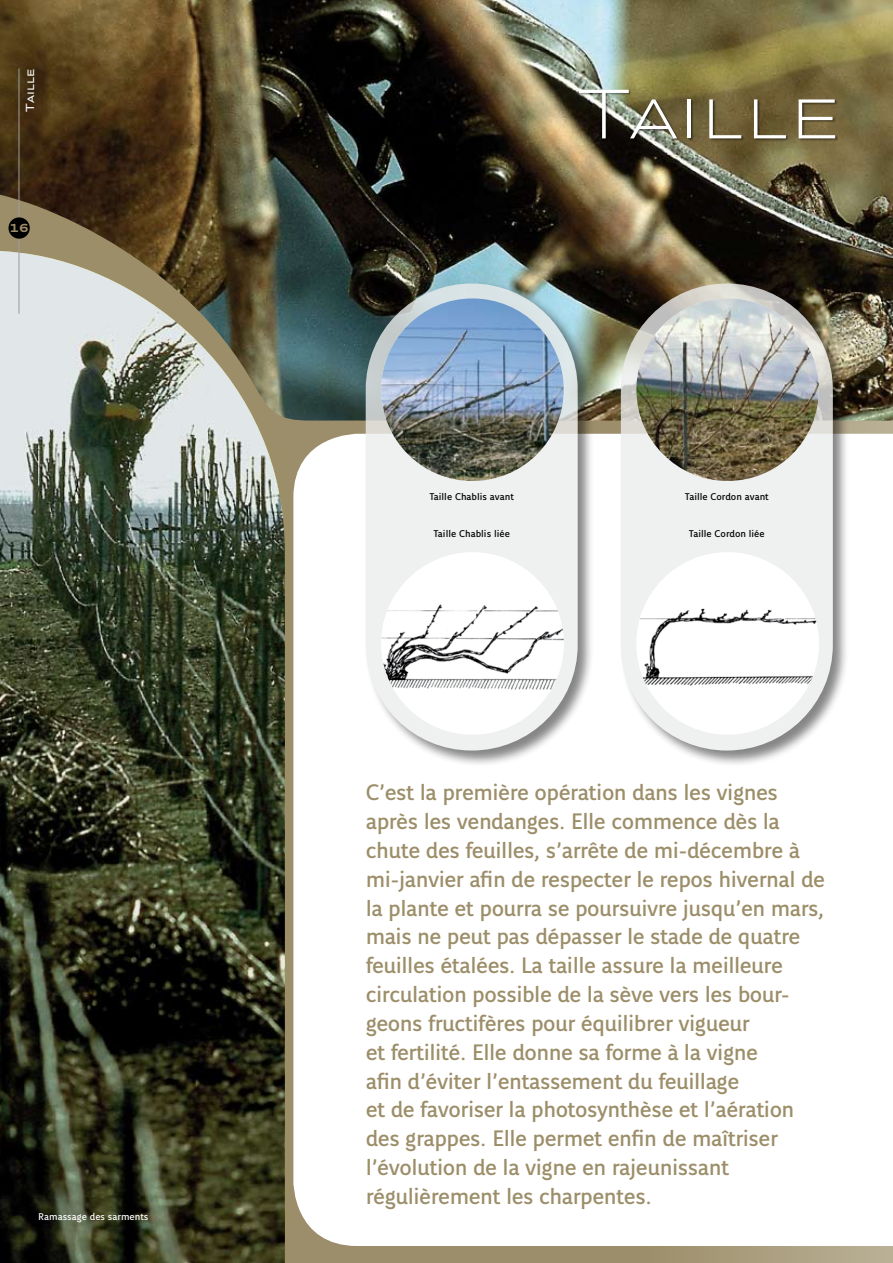
<style>
.page{position:relative;width:893px;height:1263px;background:#fff}
.page>*{position:absolute;margin:0;border:0;box-sizing:border-box;transform-origin:0 0}
.t1{font:300 72px "CIVC Title";color:#fff}
.t2{font:24px/28.8px "CIVC Sans";letter-spacing:-.02em;color:#9c8e69}
.t3{font:12px "CIVC Title";color:#fff}
.t4{font:700 12px "CIVC Title";color:#9c8e69}
.t5{font:10.5px "CIVC Sans";color:#000}
.t6{font:10.5px "CIVC Sans";color:#fff}
</style>
<div class="page">
<img style="left:0;top:0;width:893px;height:421px">
<svg style="left:293px;top:434px;width:62px;height:812px"></svg>
<svg style="left:0;top:191px;width:292px;height:1072px;background:#6b5f42"></svg>
<img style="left:0;top:251px;width:285px;height:1012px">
<div style="left:578px;top:90px;width:315px;height:246px;background:#000;opacity:.5"></div>
<hr style="left:19px;top:68px;width:1px;height:246px;background:#9c9d9f">
<div style="left:9px;top:217px;width:21px;height:22px;background:#000;border-radius:50%"></div>
<div style="left:364px;top:281px;width:233px;height:489px;background:#000;opacity:.6"></div>
<svg style="left:366px;top:283px;width:212px;height:467px;fill:#eff0f0"></svg>
<div style="left:619px;top:281px;width:234px;height:489px;background:#000;opacity:.6"></div>
<svg style="left:621px;top:283px;width:212px;height:467px;fill:#eff0f0"></svg>
<img style="left:381px;top:298px;width:183px;height:183px;border-radius:91px">
<img style="left:636px;top:298px;width:183px;height:183px;border-radius:91px">
<div style="left:381px;top:552px;width:183px;height:183px;background:#fff;border-radius:50%"></div>
<img style="left:381px;top:597px;width:183px;height:96px">
<div style="left:636px;top:552px;width:183px;height:183px;background:#fff;border-radius:50%"></div>
<img style="left:639px;top:609px;width:180px;height:84px">
<p class="t3" style="left:23px;top:112px;width:45px;rotate:-90deg">Taille</p>
<p class="t4" style="left:10px;top:221px;width:21px">16</p>
<p class="t6" style="left:38px;top:1211px;width:112px">Ramassage des sarments</p>
<h1 class="t1" style="left:578px;top:71px;width:265px">Taille</h1>
<p class="t5" style="left:429px;top:491px;width:86px">Taille Chablis avant</p>
<p class="t5" style="left:685px;top:491px;width:85px">Taille Cordon avant</p>
<p class="t5" style="left:433px;top:528px;width:78px">Taille Chablis liée</p>
<p class="t5" style="left:689px;top:528px;width:77px">Taille Cordon liée</p>
<p class="t2" style="left:366px;top:778px;width:461px">C’est la première opération dans les vignes après les vendanges. Elle commence dès la chute des feuilles, s’arrête de mi-décembre à mi-janvier afin de respecter le repos hivernal de la plante et pourra se poursuivre jusqu’en mars, mais ne peut pas dépasser le stade de quatre feuilles étalées. La taille assure la meilleure circulation possible de la sève vers les bour&shy;geons fructifères pour équilibrer vigueur<br>et fertilité. Elle donne sa forme à la vigne<br>afin d’éviter l’entassement du feuillage<br>et de favoriser la photosynthèse et l’aération des grappes. Elle permet enfin de maîtriser l’évolution de la vigne en rajeunissant régulièrement les charpentes.</p>
</div>
